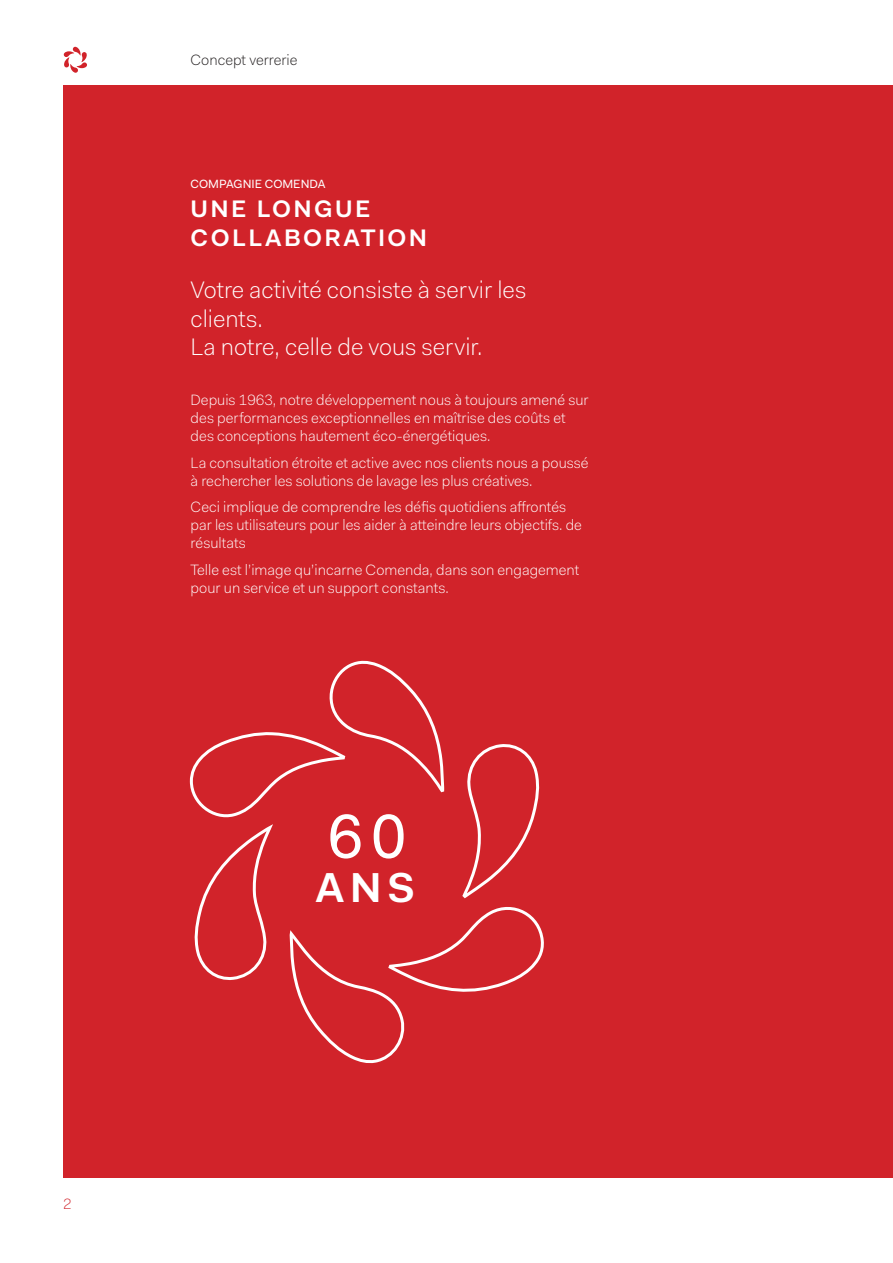
<style>
.page{position:relative;width:893px;height:1263px;background:#fff}
.page>*{position:absolute;margin:0;border:0;box-sizing:border-box;transform-origin:0 0}
.t1{font:62.4px "Fakt Pro";color:#fff}
.t2{font:600 42px "Fakt Pro";color:#fff}
.t3{font:300 24px/28.8px "Fakt Pro";color:#fff}
.t4{font:600 24px/28.8px "Fakt Pro";letter-spacing:.1em;color:#fff}
.t5{font:300 15px/18px "Fakt Pro";color:#fff}
.t6{font:300 15px "Fakt Pro";color:#231f20}
.t7{font:300 15px "Fakt Pro";color:#d1232a}
.t8{font:12px "Fakt Pro";color:#fff}
</style>
<div class="page">
<div style="left:63px;top:85px;width:830px;height:1093px;background:#d1232a"></div>
<svg style="left:189px;top:660px;width:354px;height:404px"></svg>
<svg style="left:64px;top:47px;width:23px;height:26px"></svg>
<p class="t7" style="left:63px;top:1194px;width:10px">2</p>
<p class="t6" style="left:190px;top:50px;width:108px">Concept verrerie</p>
<p class="t8" style="left:191px;top:176px;width:136px">COMPAGNIE COMENDA</p>
<p class="t4" style="left:191px;top:194px;width:238px">UNE LONGUE<br>COLLABORATION</p>
<p class="t3" style="left:191px;top:275px;width:337px">Votre activité consiste à servir les clients.</p>
<p class="t3" style="left:191px;top:333px;width:293px">La notre, celle de vous servir.</p>
<p class="t5" style="left:191px;top:391px;width:399px">Depuis 1963, notre développement nous à toujours amené sur des performances exceptionnelles en maîtrise des coûts et des conceptions hautement éco-énergétiques.</p>
<p class="t5" style="left:191px;top:454px;width:399px">La consultation étroite et active avec nos clients nous a poussé à rechercher les solutions de lavage les plus créatives.</p>
<p class="t5" style="left:191px;top:498px;width:393px">Ceci implique de comprendre les défis quotidiens affrontés par les utilisateurs pour les aider à atteindre leurs objectifs. de résultats</p>
<p class="t5" style="left:191px;top:561px;width:390px">Telle est l’image qu’incarne Comenda, dans son engagement pour un service et un support constants.</p>
<p class="t1" style="left:327px;top:795px;width:80px">60</p>
<p class="t2" style="left:316px;top:859px;width:101px">ANS</p>
</div>
